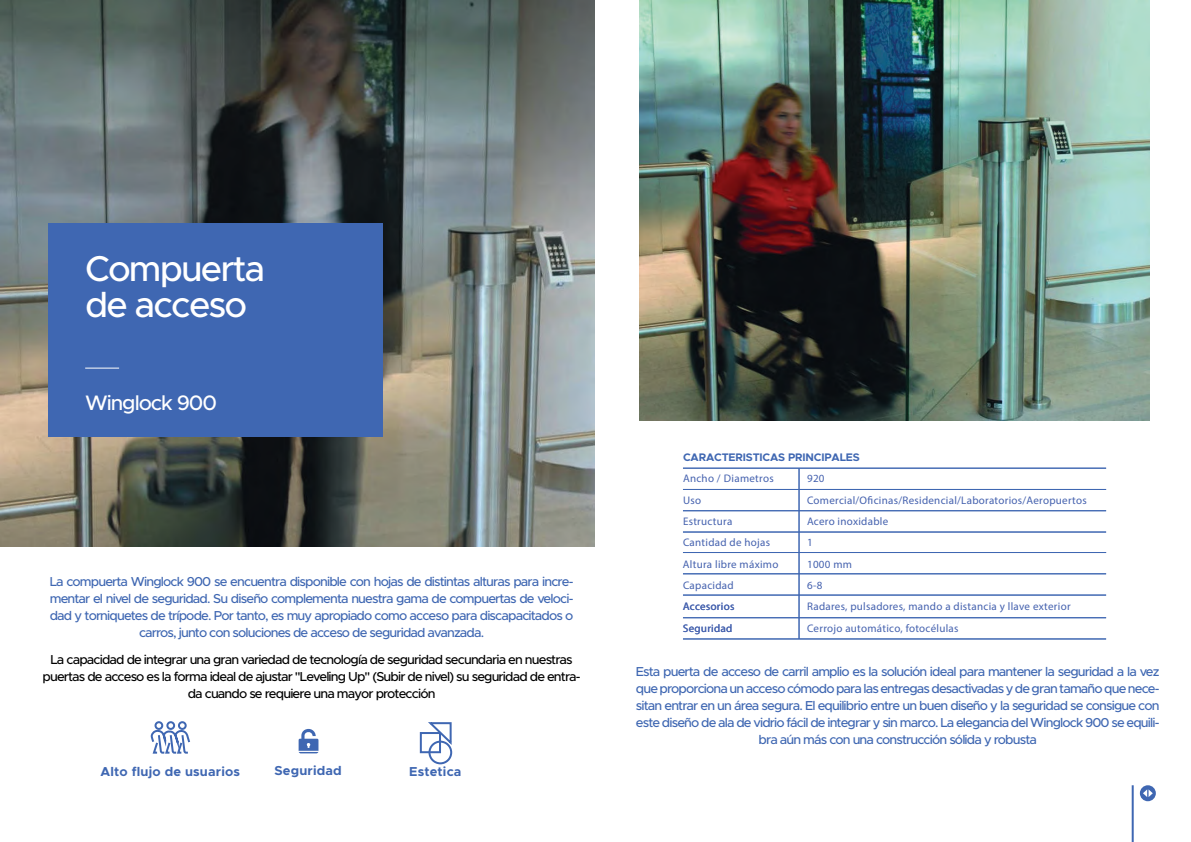
<style>
.page{position:relative;width:1191px;height:842px;background:#fff}
.page>*{position:absolute;margin:0;border:0;box-sizing:border-box;transform-origin:0 0}
.t1{font:500 36px/36px "Metropolis";letter-spacing:-.05em;color:#fff}
.t2{font:500 21px "Metropolis";letter-spacing:-.05em;color:#fff}
.t3{font:500 13px/17px "Metropolis";letter-spacing:-.065em;color:#3f67b2;text-align:center}
.t4{font:500 13px/17px "Metropolis";letter-spacing:-.065em;color:#000;text-align:center}
.t5{font:700 13px "Metropolis";letter-spacing:.015em;color:#3f67b2}
.t6{font:11px/21.3px "Myriad Pro";letter-spacing:.025em;color:#4461ae}
.t7{font:700 11px "Metropolis";letter-spacing:-.01em;color:#3f67b2}
</style>
<div class="page">
<svg style="left:299px;top:728px;width:19px;height:25px"></svg>
<hr style="left:683px;top:638px;width:423px;height:1px;background:#3f67b2">
<hr style="left:683px;top:468px;width:423px;height:1px;background:#3f67b2">
<hr style="left:683px;top:489px;width:423px;height:1px;background:#3f67b2">
<hr style="left:683px;top:510px;width:423px;height:1px;background:#3f67b2">
<hr style="left:683px;top:532px;width:423px;height:1px;background:#3f67b2">
<hr style="left:683px;top:552px;width:423px;height:1px;background:#3f67b2">
<hr style="left:683px;top:573px;width:423px;height:1px;background:#3f67b2">
<hr style="left:683px;top:595px;width:423px;height:1px;background:#3f67b2">
<hr style="left:683px;top:617px;width:423px;height:1px;background:#3f67b2">
<hr style="left:683px;top:639px;width:423px;height:1px;background:#3f67b2">
<hr style="left:798px;top:468px;width:1px;height:171px;background:#3f67b2">
<div style="left:420px;top:732px;width:21px;height:21px;border:2px solid #3f67b2"></div>
<svg style="left:427px;top:722px;width:25px;height:25px"></svg>
<div style="left:428px;top:741px;width:24px;height:23px;border:2px solid #3f67b2;border-radius:50%"></div>
<img style="left:0;top:0;width:595px;height:547px">
<div style="left:48px;top:223px;width:334px;height:214px;background:#3f67b2"></div>
<hr style="left:85px;top:368px;width:34px;height:1px;background:#fff">
<img style="left:639px;top:0;width:510px;height:420px">
<svg style="left:1139px;top:785px;width:16px;height:16px"></svg>
<svg style="left:1143px;top:789px;width:9px;height:8px"></svg>
<hr style="left:1131px;top:785px;width:2px;height:57px;background:#3f67b2">
<div style="left:154px;top:721px;width:9px;height:9px;border:2px solid #3f67b2;border-radius:50%"></div>
<div style="left:166px;top:721px;width:9px;height:9px;border:2px solid #3f67b2;border-radius:50%"></div>
<div style="left:178px;top:721px;width:9px;height:9px;border:2px solid #3f67b2;border-radius:50%"></div>
<svg style="left:150px;top:728px;width:40px;height:26px"></svg>
<h1 class="t1" style="left:85px;top:252px;width:182px">Compuerta de acceso</h1>
<h2 class="t2" style="left:85px;top:393px;width:133px">Winglock 900</h2>
<p class="t3" style="left:50px;top:574px;width:525px">La compuerta Winglock 900 se encuentra disponible con hojas de distintas alturas para incre&shy;mentar el nivel de seguridad. Su diseño complementa nuestra gama de compuertas de veloci&shy;dad y torniquetes de trípode. Por tanto, es muy apropiado como acceso para discapacitados o carros, junto con soluciones de acceso de seguridad avanzada.</p>
<p class="t4" style="left:43px;top:651px;width:540px">La capacidad de integrar una gran variedad de tecnología de seguridad secundaria en nuestras puertas de acceso es la forma ideal de ajustar "Leveling Up" (Subir de nivel) su seguridad de entra&shy;da cuando se requiere una mayor protección</p>
<p class="t5" style="left:101px;top:766px;width:141px">Alto flujo de usuarios</p>
<p class="t5" style="left:274px;top:765px;width:69px">Seguridad</p>
<p class="t5" style="left:409px;top:766px;width:54px">Estetica</p>
<p class="t7" style="left:683px;top:452px;width:178px">CARACTERISTICAS PRINCIPALES</p>
<p class="t6" style="left:683px;top:469px;width:92px">Ancho / Diametros</p>
<p class="t6" style="left:683px;top:490px;width:51px">Uso<br>Estructura</p>
<p class="t6" style="left:683px;top:533px;width:89px">Cantidad de hojas</p>
<p class="t6" style="left:683px;top:576px;width:52px">Capacidad</p>
<p class="t6" style="left:683px;top:554px;width:97px">Altura libre máximo</p>
<p class="t6" style="left:683px;top:597px;width:53px">Accesorios<br>Seguridad</p>
<p class="t6" style="left:807px;top:469px;width:281px">920<br>Comercial/Oficinas/Residencial/Laboratorios/Aeropuertos<br>Acero inoxidable<br>1<br>1000 mm<br>6-8<br>Radares, pulsadores, mando a distancia y llave exterior<br>Cerrojo automático, fotocélulas</p>
<p class="t3" style="left:636px;top:663px;width:525px">Esta puerta de acceso de carril amplio es la solución ideal para mantener la seguridad a la vez que proporciona un acceso cómodo para las entregas desactivadas y de gran tamaño que nece&shy;sitan entrar en un área segura. El equilibrio entre un buen diseño y la seguridad se consigue con este diseño de ala de vidrio fácil de integrar y sin marco. La elegancia del Winglock 900 se equili&shy;bra aún más con una construcción sólida y robusta</p>
</div>
